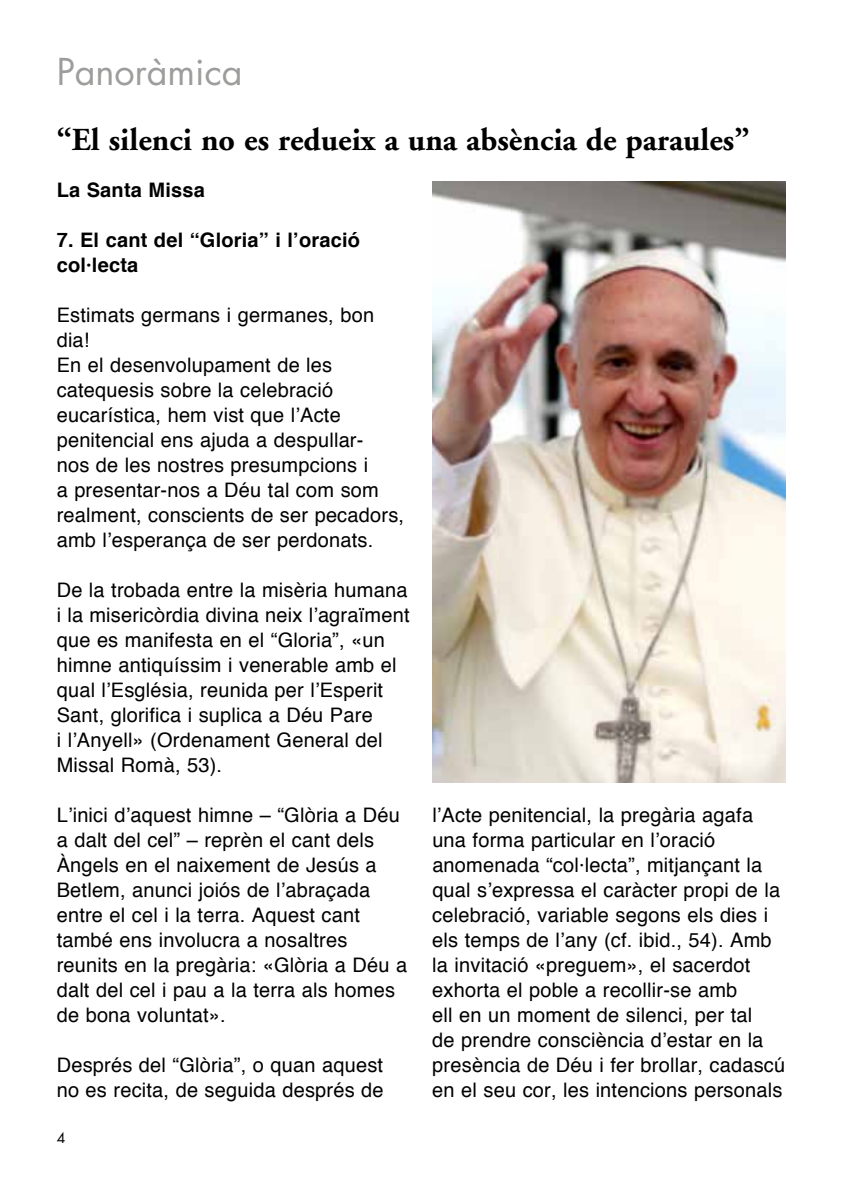
<style>
.page{position:relative;width:842px;height:1191px;background:#fff}
.page>*{position:absolute;margin:0;border:0;box-sizing:border-box;transform-origin:0 0}
.t1{font:36px "Futura";color:#9d9d9c}
.t2{font:700 32px "Adobe Garamond";color:#000}
.t3{font:20px/25px "Helvetica";letter-spacing:.01em;color:#000}
.t4{font:700 20px/25px "Helvetica";letter-spacing:.01em;color:#000}
.t5{font:14px "Futura";color:#000}
</style>
<div class="page">
<img style="left:432px;top:181px;width:353px;height:601px">
<h1 class="t1" style="left:57px;top:47px;width:187px">Panoràmica</h1>
<h2 class="t2" style="left:57px;top:123px;width:694px">“El silenci no es redueix a una absència de paraules”</h2>
<p class="t4" style="left:57px;top:178px;width:150px">La Santa Missa</p>
<p class="t4" style="left:57px;top:228px;width:305px">7. El cant del “Gloria” i l’oració col·lecta</p>
<p class="t3" style="left:57px;top:303px;width:349px">Estimats germans i germanes, bon dia!<br>En el desenvolupament de les catequesis sobre la celebració eucarística, hem vist que l’Acte penitencial ens ajuda a despullar-<br>nos de les nostres presumpcions i<br>a presentar-nos a Déu tal com som realment, conscients de ser pecadors, amb l’esperança de ser perdonats.</p>
<p class="t3" style="left:57px;top:578px;width:354px">De la trobada entre la misèria humana i la misericòrdia divina neix l’agraïment que es manifesta en el “Gloria”, «un himne antiquíssim i venerable amb el qual l’Església, reunida per l’Esperit Sant, glorifica i suplica a Déu Pare<br>i l’Anyell» (Ordenament General del Missal Romà, 53).</p>
<p class="t3" style="left:57px;top:803px;width:352px">L’inici d’aquest himne – “Glòria a Déu a dalt del cel” – reprèn el cant dels Àngels en el naixement de Jesús a Betlem, anunci joiós de l’abraçada entre el cel i la terra. Aquest cant també ens involucra a nosaltres reunits en la pregària: «Glòria a Déu a dalt del cel i pau a la terra als homes de bona voluntat».</p>
<p class="t3" style="left:57px;top:1053px;width:329px">Després del “Glòria”, o quan aquest no es recita, de seguida després de</p>
<p class="t5" style="left:57px;top:1127px;width:10px">4</p>
<p class="t3" style="left:432px;top:803px;width:354px">l’Acte penitencial, la pregària agafa una forma particular en l’oració anomenada “col·lecta”, mitjançant la qual s’expressa el caràcter propi de la celebració, variable segons els dies i els temps de l’any (cf. ibid., 54). Amb la invitació «preguem», el sacerdot exhorta el poble a recollir-se amb<br>ell en un moment de silenci, per tal<br>de prendre consciència d’estar en la presència de Déu i fer brollar, cadascú en el seu cor, les intencions personals</p>
</div>
